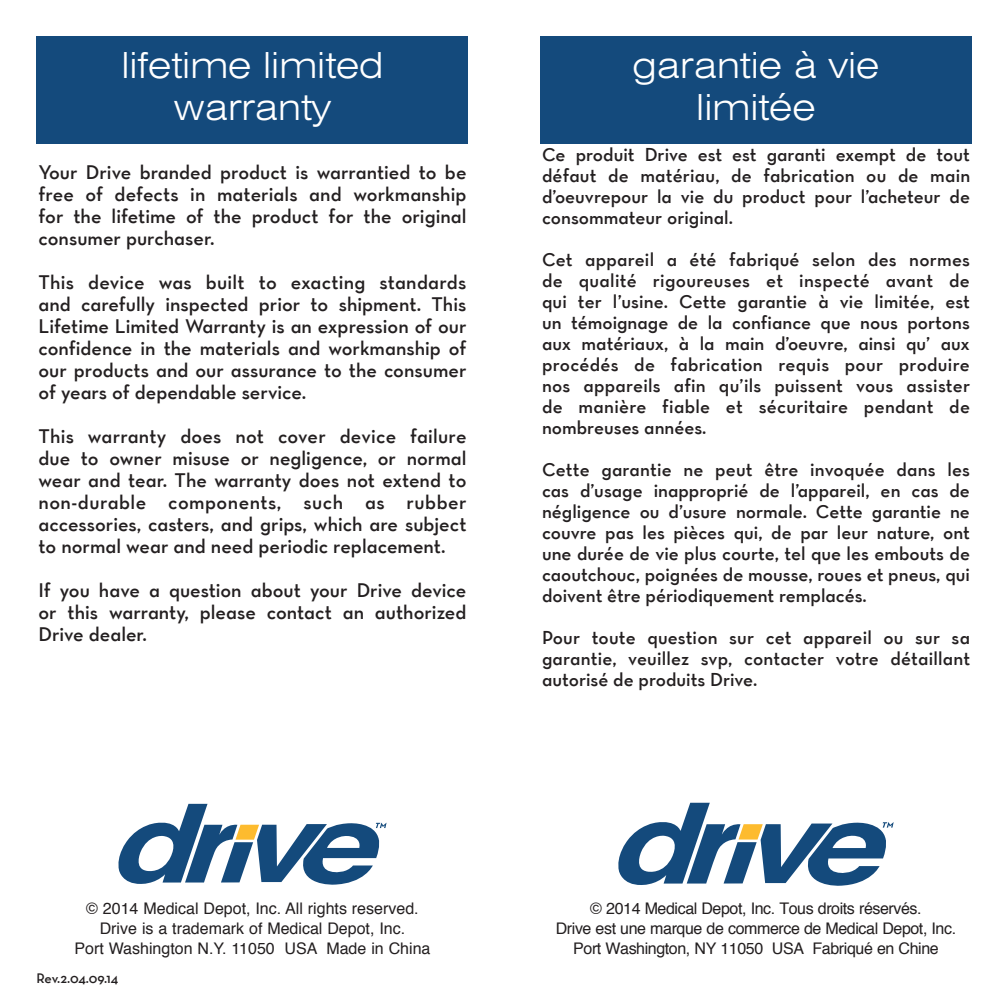
<style>
.page{position:relative;width:1008px;height:1008px;background:#fff}
.page>*{position:absolute;margin:0;border:0;box-sizing:border-box;transform-origin:0 0}
.t1{font:300 expanded 36px/42px "Swiss 721 BT";color:#fff;text-align:center}
.Copy_of_Normal{font:20px/22px "Neutraface Text TT Demi Alt";color:#231f20;text-align:justify}
.Copy_of_Normal-2{font:19px/21px "Neutraface Text TT Demi Alt";color:#231f20;text-align:justify}
.t2{font:16px "Helvetica";letter-spacing:-.025em;color:#231f20}
.t3{font:16px "Helvetica";color:#231f20}
.Copy_of_Normal-3{font:14px "Neutraface Text TT Demi Alt";letter-spacing:-.015em;color:#231f20}
</style>
<div class="page">
<div style="left:36px;top:36px;width:432px;height:108px;background:#144a7c"></div>
<div style="left:540px;top:36px;width:432px;height:108px;background:#144a7c"></div>
<svg style="left:618px;top:803px;width:276px;height:83px"></svg>
<svg style="left:118px;top:804px;width:269px;height:81px"></svg>
<p class="t1" style="left:121px;top:44px;width:264px">lifetime limited</p>
<p class="t1" style="left:174px;top:86px;width:159px">warranty</p>
<p class="Copy_of_Normal" style="left:38px;top:161px;width:430px">Your Drive branded product is warrantied to be free of defects in materials and workmanship for the lifetime of the product for the original consumer purchaser.</p>
<p class="Copy_of_Normal" style="left:38px;top:271px;width:430px">This device was built to exacting standards and carefully inspected prior to shipment. This Lifetime Limited Warranty is an expression of our confidence in the materials and workmanship of our products and our assurance to the consumer of years of dependable service.</p>
<p class="Copy_of_Normal" style="left:38px;top:425px;width:430px">This warranty does not cover device failure due to owner misuse or negligence, or normal wear and tear. The warranty does not extend to non-durable components, such as rubber accessories, casters, and grips, which are subject to normal wear and need periodic replacement.</p>
<p class="Copy_of_Normal" style="left:38px;top:579px;width:430px">If you have a question about your Drive device or this warranty, please contact an authorized Drive dealer.</p>
<p class="t1" style="left:633px;top:44px;width:248px">garantie à vie limitée</p>
<p class="Copy_of_Normal-2" style="left:542px;top:144px;width:430px">Ce produit Drive est est garanti exempt de tout défaut de matériau, de fabrication ou de main d’oeuvrepour la vie du product pour l’acheteur de consommateur original.</p>
<p class="Copy_of_Normal-2" style="left:542px;top:249px;width:430px">Cet appareil a été fabriqué selon des normes de qualité rigoureuses et inspecté avant de qui ter l’usine. Cette garantie à vie limitée, est un témoignage de la confiance que nous portons aux matériaux, à la main d’oeuvre, ainsi qu’ aux procédés de fabrication requis pour produire nos appareils afin qu’ils puissent vous assister de manière fiable et sécuritaire pendant de nombreuses années.</p>
<p class="Copy_of_Normal-2" style="left:542px;top:459px;width:430px">Cette garantie ne peut être invoquée dans les cas d’usage inapproprié de l’appareil, en cas de négligence ou d’usure normale. Cette garantie ne couvre pas les pièces qui, de par leur nature, ont une durée de vie plus courte, tel que les embouts de caoutchouc, poignées de mousse, roues et pneus, qui doivent être périodiquement remplacés.</p>
<p class="Copy_of_Normal-2" style="left:542px;top:627px;width:430px">Pour toute question sur cet appareil ou sur sa garantie, veuillez svp, contacter votre détaillant autorisé de produits Drive.</p>
<p class="t3" style="left:86px;top:896px;width:334px">© 2014 Medical Depot, Inc. All rights reserved.</p>
<p class="t3" style="left:100px;top:916px;width:307px">Drive is a trademark of Medical Depot, Inc.</p>
<p class="t3" style="left:75px;top:936px;width:357px">Port Washington N.Y. 11050 USA Made in China</p>
<p class="Copy_of_Normal-3" style="left:36px;top:969px;width:83px">Rev.2.04.09.14</p>
<p class="t2" style="left:590px;top:896px;width:333px">© 2014 Medical Depot, Inc. Tous droits réservés.</p>
<p class="t2" style="left:556px;top:916px;width:402px">Drive est une marque de commerce de Medical Depot, Inc.</p>
<p class="t2" style="left:573px;top:936px;width:367px">Port Washington, NY 11050 USA Fabriqué en Chine</p>
</div>
